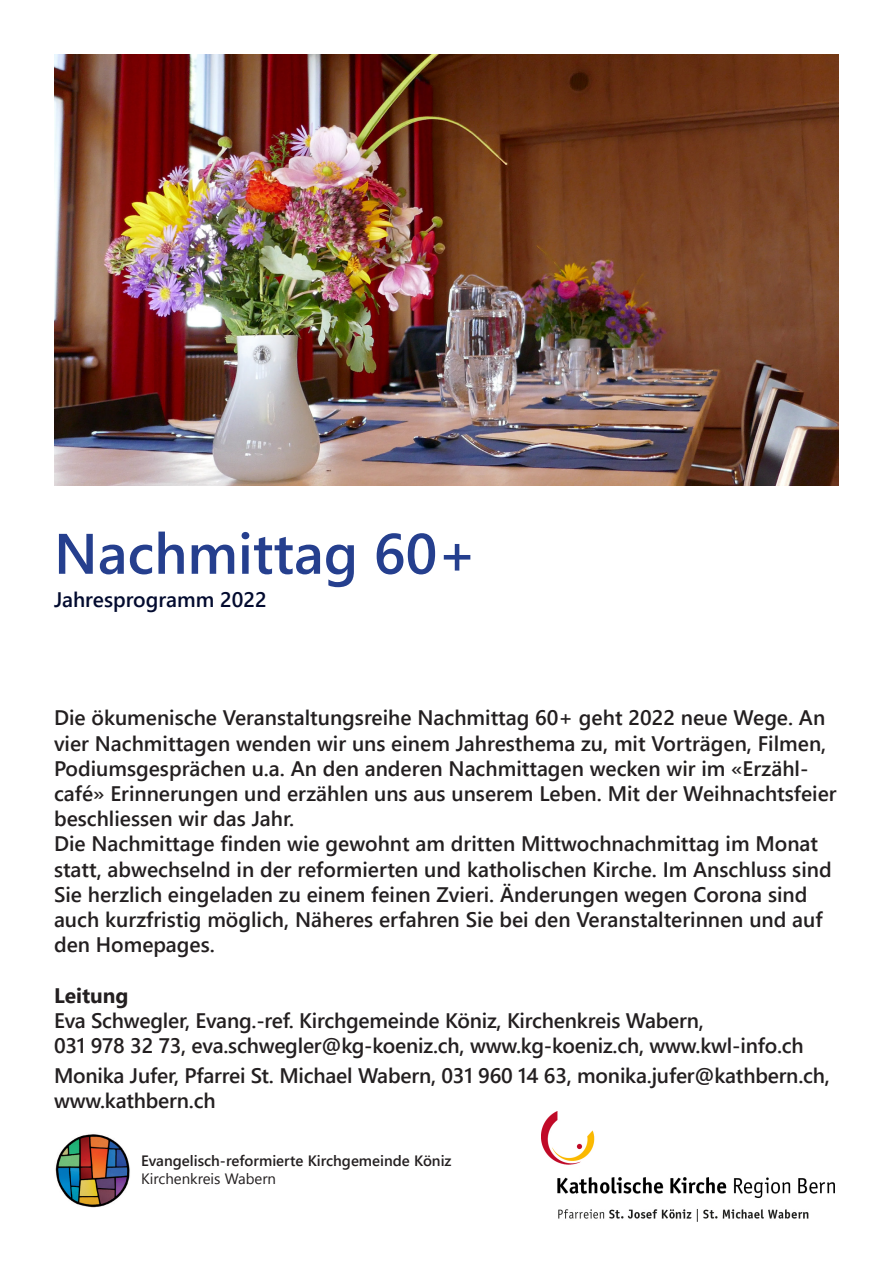
<style>
.page{position:relative;width:893px;height:1263px;background:#fff}
.page>*{position:absolute;margin:0;border:0;box-sizing:border-box;transform-origin:0 0}
.t1{font:600 57px "Segoe UI";color:#253f8e}
.t2{font:600 21px/25.2px "Segoe UI";color:#231f20}
.t3{font:600 21px "Segoe UI";color:#030b2f}
.t4{font:700 21px "Segoe UI";color:#231f20}
.t5{font:600 15px "Segoe UI";color:#231f20}
.t6{font:15px "Segoe UI";color:#231f20}
</style>
<div class="page">
<img style="left:54px;top:54px;width:785px;height:432px">
<img style="left:55px;top:1134px;width:75px;height:74px">
<img style="left:541px;top:1111px;width:294px;height:110px">
<p class="t1" style="left:54px;top:508px;width:424px">Nachmittag 60+</p>
<p class="t3" style="left:54px;top:583px;width:214px">Jahresprogramm 2022</p>
<p class="t2" style="left:54px;top:705px;width:774px;text-align:justify">Die ökumenische Veranstaltungsreihe Nachmittag 60+ geht 2022 neue Wege. An vier Nachmittagen wenden wir uns einem Jahresthema zu, mit Vorträgen, Filmen, Podiumsgesprächen u.a. An den anderen Nachmittagen wecken wir im «Erzähl-</p>
<p class="t2" style="left:54px;top:781px;width:784px">café» Erinnerungen und erzählen uns aus unserem Leben. Mit der Weihnachtsfeier beschliessen wir das Jahr.</p>
<p class="t2" style="left:54px;top:831px;width:779px">Die Nachmittage finden wie gewohnt am dritten Mittwochnachmittag im Monat statt, abwechselnd in der reformierten und katholischen Kirche. Im Anschluss sind Sie herzlich eingeladen zu einem feinen Zvieri. Änderungen wegen Corona sind auch kurzfristig möglich, Näheres erfahren Sie bei den Veranstalterinnen und auf den Homepages.</p>
<p class="t4" style="left:54px;top:978px;width:76px">Leitung</p>
<p class="t2" style="left:54px;top:1007px;width:651px">Eva Schwegler, Evang.-ref. Kirchgemeinde Köniz, Kirchenkreis Wabern,</p>
<p class="t2" style="left:54px;top:1033px;width:751px">031 978 32 73, eva.schwegler@kg-koeniz.ch, www.kg-koeniz.ch, www.kwl-info.ch</p>
<p class="t2" style="left:54px;top:1062px;width:777px">Monika Jufer, Pfarrei St. Michael Wabern, 031 960 14 63, monika.jufer@kathbern.ch, www.kathbern.ch</p>
<p class="t5" style="left:141px;top:1149px;width:312px">Evangelisch-reformierte Kirchgemeinde Köniz</p>
<p class="t6" style="left:141px;top:1167px;width:136px">Kirchenkreis Wabern</p>
</div>
